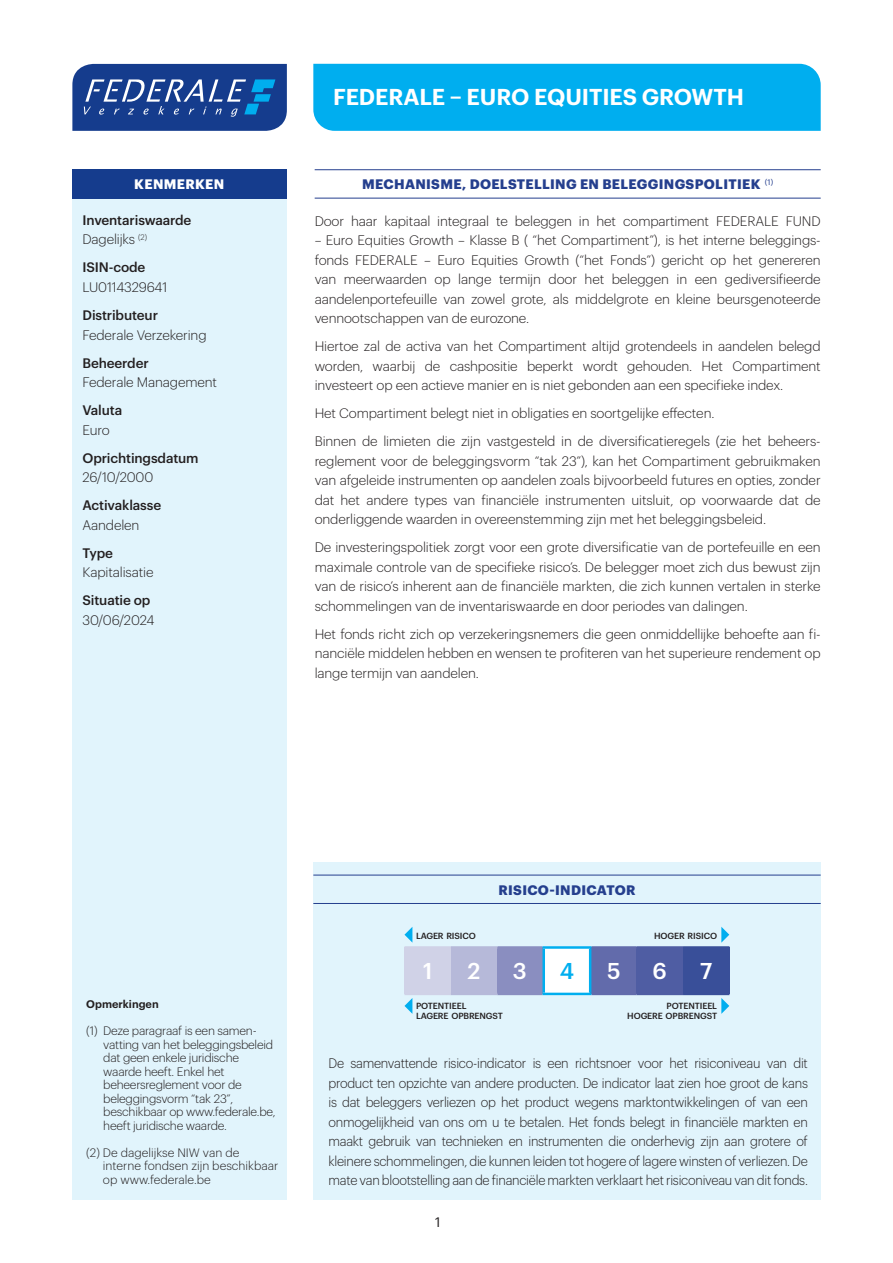
<style>
.page{position:relative;width:893px;height:1263px;background:#fff}
.page>*{position:absolute;margin:0;border:0;box-sizing:border-box;transform-origin:0 0}
.t1{font:600 22.5px "Graphik";letter-spacing:-.005em;color:#fff}
.t2{font:500 22.35px "Graphik";color:#fff}
.t3{font:500 22.35px "Graphik";color:#00aeef}
.t4{font:300 13.5px/19.5px "Graphik";letter-spacing:-.01em;color:#231f20;text-align:justify}
.t5{font:300 13.5px/19.5px "Graphik";letter-spacing:-.01em;color:#231f20;text-align:justify;scale:.95 1}
.t6{font:500 13.5px/19.5px "Graphik";letter-spacing:-.01em;color:#231f20}
.t7{font:700 13.5px "Graphik";letter-spacing:.025em;color:#253f8e}
.t8{font:700 13.5px "Graphik";letter-spacing:.025em;color:#fff}
.t9{font:13.5px "Graphik";color:#231f20}
.t10{font:300 12px/13.5px "Graphik";letter-spacing:-.02em;color:#231f20}
.t11{font:300 12px/13.5px "Graphik";color:#231f20}
.t12{font:600 10.8px "Graphik";color:#231f20}
.t13{font:500 8.7px "Graphik";letter-spacing:-.015em;color:#231f20}
.s1{font-weight:300}
.s2{font-weight:500}
</style>
<div class="page">
<div style="left:313px;top:862px;width:508px;height:337px;background:#e1f4fc"></div>
<div style="left:72px;top:169px;width:215px;height:1030px;background:#e1f4fc"></div>
<div style="left:72px;top:169px;width:215px;height:30px;background:#153c8d"></div>
<div style="left:313px;top:64px;width:508px;height:67px;background:#00aeef"></div>
<hr style="left:315px;top:169px;width:506px;height:1px;background:#253f8e">
<hr style="left:315px;top:198px;width:506px;height:1px;background:#253f8e">
<div style="left:404px;top:947px;width:47px;height:47px;background:#d0d2e7"></div>
<div style="left:451px;top:947px;width:46px;height:47px;background:#b6b9d9"></div>
<div style="left:497px;top:947px;width:47px;height:47px;background:#8a8ec0"></div>
<div style="left:544px;top:947px;width:46px;height:47px;background:#fff"></div>
<div style="left:590px;top:947px;width:47px;height:47px;background:#626bab"></div>
<div style="left:637px;top:947px;width:46px;height:47px;background:#4f5da3"></div>
<div style="left:683px;top:947px;width:46px;height:47px;background:#394f99"></div>
<hr style="left:404px;top:946px;width:47px;height:3px;background:#d0d2e7">
<hr style="left:404px;top:993px;width:47px;height:2px;background:#d0d2e7">
<hr style="left:591px;top:946px;width:46px;height:3px;background:#626bab">
<hr style="left:591px;top:993px;width:46px;height:2px;background:#626bab">
<hr style="left:637px;top:946px;width:46px;height:3px;background:#4f5da3">
<hr style="left:637px;top:993px;width:46px;height:2px;background:#4f5da3">
<hr style="left:683px;top:946px;width:46px;height:3px;background:#394f99">
<hr style="left:683px;top:993px;width:46px;height:2px;background:#394f99">
<hr style="left:497px;top:946px;width:45px;height:3px;background:#8a8ec0">
<hr style="left:497px;top:993px;width:45px;height:2px;background:#8a8ec0">
<hr style="left:542px;top:946px;width:49px;height:3px;background:#00aeef">
<hr style="left:542px;top:949px;width:3px;height:44px;background:#00aeef">
<hr style="left:589px;top:949px;width:2px;height:44px;background:#00aeef">
<hr style="left:542px;top:993px;width:49px;height:2px;background:#00aeef">
<hr style="left:451px;top:946px;width:46px;height:3px;background:#b6b9d9">
<hr style="left:451px;top:993px;width:46px;height:2px;background:#b6b9d9">
<svg style="left:404px;top:927px;width:8px;height:15px"></svg>
<svg style="left:721px;top:927px;width:8px;height:16px"></svg>
<svg style="left:404px;top:998px;width:8px;height:16px"></svg>
<svg style="left:721px;top:998px;width:8px;height:16px"></svg>
<hr style="left:313px;top:875px;width:508px;height:1px;background:#253f8e">
<hr style="left:313px;top:903px;width:508px;height:1px;background:#253f8e">
<svg style="left:72px;top:64px;width:215px;height:67px;background:#2b529b"></svg>
<p class="t8" style="left:134px;top:174px;width:92px">KENMERKEN</p>
<p class="t6" style="left:82px;top:209px;width:110px">Inventariswaarde<br><span class="s1">Dagelijks</span> <sup>(2)</sup></p>
<p class="t4" style="left:82px;top:257px;width:86px"><span class="s2">ISIN-code<br></span>LU0114329641</p>
<p class="t4" style="left:82px;top:304px;width:126px"><span class="s2">Distributeur<br></span>Federale Verzekering</p>
<p class="t4" style="left:82px;top:352px;width:136px"><span class="s2">Beheerder<br></span>Federale Management</p>
<p class="t6" style="left:82px;top:399px;width:41px">Valuta<br><span class="s1">Euro</span></p>
<p class="t6" style="left:82px;top:447px;width:118px">Oprichtingsdatum<br><span class="s1">26/10/2000</span></p>
<p class="t6" style="left:82px;top:494px;width:80px">Activaklasse<br><span class="s1">Aandelen</span></p>
<p class="t4" style="left:82px;top:542px;width:72px"><span class="s2">Type<br></span>Kapitalisatie</p>
<p class="t6" style="left:82px;top:589px;width:73px">Situatie op<br><span class="s1">30/06/2024</span></p>
<p class="t1" style="left:333px;top:79px;width:412px">FEDERALE – EURO EQUITIES GROWTH</p>
<p class="t7" style="left:362px;top:174px;width:413px">MECHANISME, DOELSTELLING EN BELEGGINGSPOLITIEK <sup>(1)</sup></p>
<p class="t4" style="left:315px;top:210px;width:507px">Door haar kapitaal integraal te beleggen in het compartiment FEDERALE FUND</p>
<p class="t4" style="left:315px;top:230px;width:507px">– Euro Equities Growth – Klasse B ( “het Compartiment”), is het interne beleggings&shy;fonds FEDERALE – Euro Equities Growth (“het Fonds”) gericht op het genereren van meerwaarden op lange termijn door het beleggen in een gediversifieerde aandelenportefeuille van zowel grote, als middelgrote en kleine beursgenoteerde vennootschappen van de eurozone.</p>
<p class="t4" style="left:315px;top:336px;width:508px">Hiertoe zal de activa van het Compartiment altijd grotendeels in aandelen belegd worden, waarbij de cashpositie beperkt wordt gehouden. Het Compartiment investeert op een actieve manier en is niet gebonden aan een specifieke index.</p>
<p class="t4" style="left:315px;top:403px;width:401px">Het Compartiment belegt niet in obligaties en soortgelijke effecten.</p>
<p class="t4" style="left:315px;top:431px;width:507px">Binnen de limieten die zijn vastgesteld in de diversificatieregels (zie het beheers&shy;reglement voor de beleggingsvorm “tak 23”), kan het Compartiment gebruikmaken van afgeleide instrumenten op aandelen zoals bijvoorbeeld futures en opties, zonder dat het andere types van financiële instrumenten uitsluit, op voorwaarde dat de onderliggende waarden in overeenstemming zijn met het beleggingsbeleid.</p>
<p class="t4" style="left:315px;top:537px;width:507px">De investeringspolitiek zorgt voor een grote diversificatie van de portefeuille en een maximale controle van de specifieke risico’s. De belegger moet zich dus bewust zijn van de risico’s inherent aan de financiële markten, die zich kunnen vertalen in sterke schommelingen van de inventariswaarde en door periodes van dalingen.</p>
<p class="t4" style="left:315px;top:623px;width:507px">Het fonds richt zich op verzekeringsnemers die geen onmiddellijke behoefte aan fi&shy;nanciële middelen hebben en wensen te profiteren van het superieure rendement op lange termijn van aandelen.</p>
<p class="t12" style="left:86px;top:996px;width:74px">Opmerkingen</p>
<p class="t10" style="left:103px;top:1023px;width:174px;text-indent:-17px">(1) Deze paragraaf is een samen&shy;vatting van het beleggingsbeleid dat geen enkele juridische waarde heeft. Enkel het beheersreglement voor de beleggingsvorm “tak 23”, beschikbaar op www.federale.be, heeft juridische waarde.</p>
<p class="t11" style="left:103px;top:1145px;width:177px;text-indent:-17px">(2) De dagelijkse NIW van de interne fondsen zijn beschikbaar op www.federale.be</p>
<p class="t13" style="left:416px;top:929px;width:61px">LAGER RISICO</p>
<p class="t7" style="left:498px;top:879px;width:139px">RISICO-INDICATOR</p>
<p class="t13" style="left:654px;top:929px;width:64px">HOGER RISICO</p>
<p class="t2" style="left:423px;top:954px;width:11px">1</p>
<p class="t2" style="left:468px;top:954px;width:14px">2</p>
<p class="t2" style="left:513px;top:954px;width:15px">3</p>
<p class="t3" style="left:560px;top:954px;width:16px">4</p>
<p class="t2" style="left:607px;top:954px;width:15px">5</p>
<p class="t2" style="left:653px;top:954px;width:16px">6</p>
<p class="t2" style="left:700px;top:954px;width:14px">7</p>
<p class="t13" style="left:416px;top:999px;width:52px">POTENTIEEL</p>
<p class="t13" style="left:416px;top:1009px;width:88px">LAGERE OPBRENGST</p>
<p class="t13" style="left:667px;top:999px;width:52px">POTENTIEEL</p>
<p class="t13" style="left:627px;top:1009px;width:91px">HOGERE OPBRENGST</p>
<p class="t5" style="left:328px;top:1053px;width:506px">De samenvattende risico-indicator is een richtsnoer voor het risiconiveau van dit product ten opzichte van andere producten. De indicator laat zien hoe groot de kans is dat beleggers verliezen op het product wegens marktontwikkelingen of van een onmogelijkheid van ons om u te betalen. Het fonds belegt in financiële markten en maakt gebruik van technieken en instrumenten die onderhevig zijn aan grotere of kleinere schommelingen, die kunnen leiden tot hogere of lagere winsten of verliezen. De mate van blootstelling aan de financiële markten verklaart het risiconiveau van dit fonds.</p>
<p class="t9" style="left:435px;top:1212px;width:7px">1</p>
</div>
